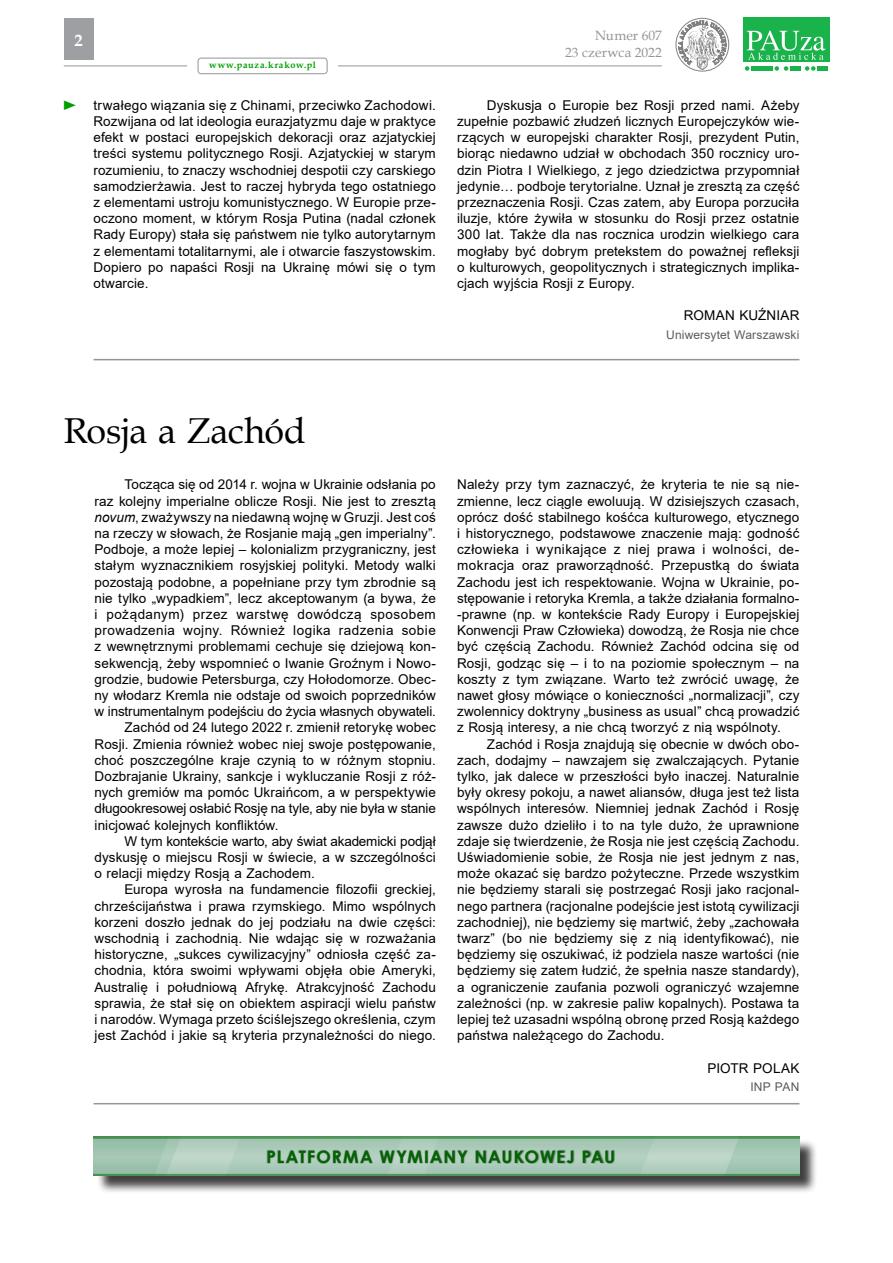
<style>
.page{position:relative;width:893px;height:1263px;background:#fff}
.page>*{position:absolute;margin:0;border:0;box-sizing:border-box;transform-origin:0 0}
.t1{font:36px "Book Antiqua";letter-spacing:-.01em;color:#000}
.t2{font:700 17.1px "Century Gothic";letter-spacing:.06em;color:#006400}
.t3{font:700 16.5px "Book Antiqua";color:#fff}
.t4{font:13.5px/16.2px "Arial";letter-spacing:.01em;color:#000;text-align:justify}
.t5{font:13.5px "Arial";letter-spacing:-.015em;color:#000}
.t6{font:13.5px "Arial";letter-spacing:-.01em;color:#000}
.t7{font:13.5px "Arial";letter-spacing:.03em;color:#000}
.t8{font:13.5px "Arial";letter-spacing:.035em;color:#000}
.t9{font:13.5px/16.2px "Book Antiqua";letter-spacing:.01em;color:#939598;text-align:right}
.t10{font:13.5px "Times New Roman";color:#00a000;scale:1.22 1}
.t11{font:12px "Arial";letter-spacing:.01em;color:#5a5b5d}
.t12{font:12px "Arial";letter-spacing:.02em;color:#58595b}
.t13{font:700 9.15px "Book Antiqua";letter-spacing:.075em;color:#00a000}
.s1{font-style:italic}
</style>
<div class="page">
<svg style="left:745px;top:66px;width:4px;height:5px"></svg>
<svg style="left:774px;top:66px;width:14px;height:5px"></svg>
<svg style="left:805px;top:66px;width:10px;height:5px"></svg>
<div style="left:751px;top:66px;width:10px;height:5px;background:#19b24b"></div>
<div style="left:763px;top:66px;width:10px;height:5px;background:#19b24b"></div>
<div style="left:790px;top:66px;width:10px;height:5px;background:#19b24b"></div>
<div style="left:817px;top:66px;width:10px;height:5px;background:#19b24b"></div>
<div style="left:743px;top:18px;width:86px;height:44px;background:#19b24b"></div>
<svg style="left:747px;top:30px;width:78px;height:30px"></svg>
<div style="left:676px;top:18px;width:53px;height:53px;border:1px solid #000;border-radius:50%"></div>
<svg style="left:678px;top:17px;width:48px;height:53px"></svg>
<div style="left:198px;top:58px;width:129px;height:16px;border:1px solid #939598;border-radius:3px"></div>
<hr style="left:338px;top:66px;width:324px;height:1px;background:#939598">
<hr style="left:64px;top:66px;width:123px;height:1px;background:#939598">
<div style="left:64px;top:18px;width:30px;height:42px;background:#9d9fa2"></div>
<hr style="left:94px;top:359px;width:705px;height:1px;background:#939598">
<div style="left:96px;top:1139px;width:722px;height:55px;background:#000;opacity:.75"></div>
<img style="left:94px;top:1139px;width:705px;height:35px">
<div style="left:266px;top:1149px;width:349px;height:15px;background:#000;opacity:.5"></div>
<hr style="left:94px;top:1137px;width:705px;height:2px;background:#006400">
<hr style="left:94px;top:1174px;width:705px;height:2px;background:#006400">
<hr style="left:94px;top:1103px;width:705px;height:1px;background:#939598">
<p class="t3" style="left:75px;top:30px;width:10px">2</p>
<p class="t13" style="left:209px;top:59px;width:108px">www.pauza.krakow.pl</p>
<p class="t9" style="left:565px;top:27px;width:98px">Numer 607<br>23 czerwca 2022</p>
<p class="t10" style="left:62px;top:96px;width:15px">►</p>
<p class="t4" style="left:94px;top:97px;width:344px">trwałego wiązania się z Chinami, przeciwko Zachodowi.<br>Rozwijana od lat ideologia eurazjatyzmu daje w praktyce efekt w postaci europejskich dekoracji oraz azjatyckiej treści systemu politycznego Rosji. Azjatyckiej w starym rozumieniu, to znaczy wschodniej despotii czy carskiego samodzierżawia. Jest to raczej hybryda tego ostatniego z elementami ustroju komunistycznego. W Europie prze&shy;oczono moment, w którym Rosja Putina (nadal członek Rady Europy) stała się państwem nie tylko autorytarnym z elementami totalitarnymi, ale i otwarcie faszystowskim.<br>Dopiero po napaści Rosji na Ukrainę mówi się o tym otwarcie.</p>
<p class="t4" style="left:457px;top:97px;width:344px;text-indent:30px">Dyskusja o Europie bez Rosji przed nami. Ażeby zupełnie pozbawić złudzeń licznych Europejczyków wie&shy;rzących w europejski charakter Rosji, prezydent Putin, biorąc niedawno udział w obchodach 350 rocznicy uro&shy;dzin Piotra I Wielkiego, z jego dziedzictwa przypomniał jedynie… podboje terytorialne. Uznał je zresztą za część przeznaczenia Rosji. Czas zatem, aby Europa porzuciła iluzje, które żywiła w stosunku do Rosji przez ostatnie 300 lat. Także dla nas rocznica urodzin wielkiego cara mogłaby być dobrym pretekstem do poważnej refleksji o kulturowych, geopolitycznych i strategicznych implika&shy;cjach wyjścia Rosji z Europy.</p>
<p class="t4" style="left:684px;top:307px;width:117px">ROMAN KUŹNIAR</p>
<p class="t11" style="left:666px;top:327px;width:135px">Uniwersytet Warszawski</p>
<h1 class="t1" style="left:64px;top:406px;width:244px">Rosja a Zachód</h1>
<p class="t4" style="left:124px;top:476px;width:313px">Tocząca się od 2014 r. wojna w Ukrainie odsłania po</p>
<p class="t4" style="left:95px;top:493px;width:343px">raz kolejny imperialne oblicze Rosji. Nie jest to zresztą</p>
<p class="t4" style="left:95px;top:509px;width:343px"><span class="s1">novum</span>, zważywszy na niedawną wojnę w Gruzji. Jest coś</p>
<p class="t4" style="left:95px;top:525px;width:343px">na rzeczy w słowach, że Rosjanie mają „gen imperialny”.</p>
<p class="t4" style="left:95px;top:541px;width:343px">Podboje, a może lepiej – kolonializm przygraniczny, jest</p>
<p class="t4" style="left:95px;top:557px;width:343px">stałym wyznacznikiem rosyjskiej polityki. Metody walki</p>
<p class="t4" style="left:95px;top:574px;width:343px">pozostają podobne, a popełniane przy tym zbrodnie są</p>
<p class="t4" style="left:95px;top:590px;width:343px">nie tylko „wypadkiem”, lecz akceptowanym (a bywa, że</p>
<p class="t8" style="left:95px;top:605px;width:343px">i pożądanym) przez warstwę dowódczą sposobem</p>
<p class="t7" style="left:95px;top:621px;width:343px">prowadzenia wojny. Również logika radzenia sobie</p>
<p class="t4" style="left:95px;top:638px;width:343px">z wewnętrznymi problemami cechuje się dziejową kon-</p>
<p class="t4" style="left:95px;top:655px;width:343px">sekwencją, żeby wspomnieć o Iwanie Groźnym i Nowo-</p>
<p class="t4" style="left:95px;top:671px;width:343px">grodzie, budowie Petersburga, czy Hołodomorze. Obec-</p>
<p class="t4" style="left:95px;top:687px;width:343px">ny włodarz Kremla nie odstaje od swoich poprzedników</p>
<p class="t5" style="left:95px;top:702px;width:343px">w instrumentalnym podejściu do życia własnych obywateli.</p>
<p class="t4" style="left:124px;top:719px;width:313px">Zachód od 24 lutego 2022 r. zmienił retorykę wobec</p>
<p class="t4" style="left:95px;top:736px;width:343px">Rosji. Zmienia również wobec niej swoje postępowanie,</p>
<p class="t4" style="left:95px;top:752px;width:343px">choć poszczególne kraje czynią to w różnym stopniu.</p>
<p class="t4" style="left:95px;top:768px;width:343px">Dozbrajanie Ukrainy, sankcje i wykluczanie Rosji z róż-</p>
<p class="t4" style="left:95px;top:784px;width:343px">nych gremiów ma pomóc Ukraińcom, a w perspektywie</p>
<p class="t6" style="left:95px;top:799px;width:343px">długookresowej osłabić Rosję na tyle, aby nie była w stanie</p>
<p class="t4" style="left:95px;top:817px;width:185px">inicjować kolejnych konfliktów.</p>
<p class="t5" style="left:124px;top:832px;width:313px">W tym kontekście warto, aby świat akademicki podjął</p>
<p class="t4" style="left:95px;top:849px;width:343px">dyskusję o miejscu Rosji w świecie, a w szczególności</p>
<p class="t4" style="left:95px;top:865px;width:222px">o relacji między Rosją a Zachodem.</p>
<p class="t4" style="left:124px;top:881px;width:313px">Europa wyrosła na fundamencie filozofii greckiej,</p>
<p class="t4" style="left:95px;top:898px;width:343px">chrześcijaństwa i prawa rzymskiego. Mimo wspólnych</p>
<p class="t4" style="left:95px;top:914px;width:343px">korzeni doszło jednak do jej podziału na dwie części:</p>
<p class="t4" style="left:95px;top:930px;width:343px">wschodnią i zachodnią. Nie wdając się w rozważania</p>
<p class="t4" style="left:95px;top:946px;width:343px">historyczne, „sukces cywilizacyjny” odniosła część za-</p>
<p class="t4" style="left:95px;top:962px;width:343px">chodnia, która swoimi wpływami objęła obie Ameryki,</p>
<p class="t4" style="left:95px;top:979px;width:343px">Australię i południową Afrykę. Atrakcyjność Zachodu</p>
<p class="t4" style="left:95px;top:995px;width:343px">sprawia, że stał się on obiektem aspiracji wielu państw</p>
<p class="t4" style="left:95px;top:1011px;width:343px">i narodów. Wymaga przeto ściślejszego określenia, czym</p>
<p class="t4" style="left:95px;top:1027px;width:343px">jest Zachód i jakie są kryteria przynależności do niego.</p>
<p class="t4" style="left:457px;top:476px;width:344px">Należy przy tym zaznaczyć, że kryteria te nie są nie&shy;zmienne, lecz ciągle ewoluują. W dzisiejszych czasach, oprócz dość stabilnego kośćca kulturowego, etycznego i historycznego, podstawowe znaczenie mają: godność człowieka i wynikające z niej prawa i wolności, de&shy;mokracja oraz praworządność. Przepustką do świata Zachodu jest ich respektowanie. Wojna w Ukrainie, po&shy;stępowanie i retoryka Kremla, a także działania formalno--prawne (np. w kontekście Rady Europy i Europejskiej Konwencji Praw Człowieka) dowodzą, że Rosja nie chce być częścią Zachodu. Również Zachód odcina się od Rosji, godząc się – i to na poziomie społecznym – na koszty z tym związane. Warto też zwrócić uwagę, że nawet głosy mówiące o konieczności „normalizacji”, czy zwolennicy doktryny „business as usual” chcą prowadzić z Rosją interesy, a nie chcą tworzyć z nią wspólnoty.</p>
<p class="t4" style="left:457px;top:736px;width:344px;text-indent:30px">Zachód i Rosja znajdują się obecnie w dwóch obo&shy;zach, dodajmy – nawzajem się zwalczających. Pytanie tylko, jak dalece w przeszłości było inaczej. Naturalnie były okresy pokoju, a nawet aliansów, długa jest też lista wspólnych interesów. Niemniej jednak Zachód i Rosję zawsze dużo dzieliło i to na tyle dużo, że uprawnione zdaje się twierdzenie, że Rosja nie jest częścią Zachodu.<br>Uświadomienie sobie, że Rosja nie jest jednym z nas, może okazać się bardzo pożyteczne. Przede wszystkim nie będziemy starali się postrzegać Rosji jako racjonal&shy;nego partnera (racjonalne podejście jest istotą cywilizacji zachodniej), nie będziemy się martwić, żeby „zachowała twarz” (bo nie będziemy się z nią identyfikować), nie będziemy się oszukiwać, iż podziela nasze wartości (nie będziemy się zatem łudzić, że spełnia nasze standardy), a ograniczenie zaufania pozwoli ograniczyć wzajemne zależności (np. w zakresie paliw kopalnych). Postawa ta lepiej też uzasadni wspólną obronę przed Rosją każdego państwa należącego do Zachodu.</p>
<p class="t4" style="left:707px;top:1060px;width:94px">PIOTR POLAK</p>
<p class="t12" style="left:750px;top:1079px;width:51px">INP PAN</p>
<p class="t2" style="left:267px;top:1143px;width:350px">PLATFORMA WYMIANY NAUKOWEJ PAU</p>
</div>
